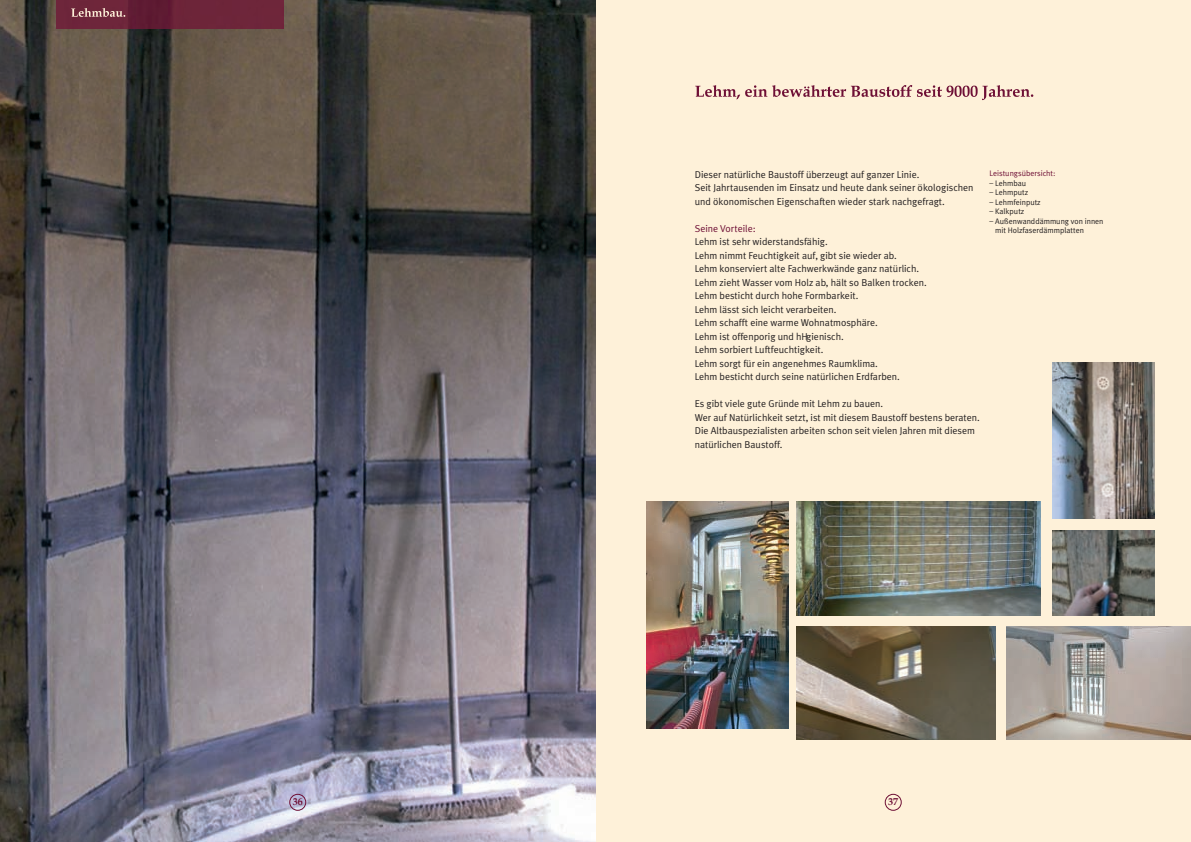
<style>
.page{position:relative;width:1191px;height:842px;background:#fff}
.page>*{position:absolute;margin:0;border:0;box-sizing:border-box;transform-origin:0 0}
.t1{font:10px/13.5px "Meta Plus Normal";color:#231f20}
.t2{font:10px "Meta Plus Normal";color:#6e0f35}
.t3{font:700 10px "Book Antiqua";color:#6e0f35}
.t4{font:8px/9.5px "Meta Plus Normal";color:#231f20}
.t5{font:8px "Meta Plus Normal";color:#6e0f35}
</style>
<div class="page">
<div style="left:595px;top:0;width:596px;height:842px;background:#fef1d9"></div>
<img style="left:0;top:0;width:595px;height:842px">
<img style="left:57px;top:0;width:226px;height:28px">
<svg style="left:71px;top:8px;width:54px;height:9px"></svg>
<img style="left:646px;top:502px;width:142px;height:227px">
<svg style="left:884px;top:794px;width:17px;height:17px"></svg>
<svg style="left:289px;top:794px;width:17px;height:17px"></svg>
<img style="left:797px;top:626px;width:198px;height:114px">
<img style="left:1006px;top:626px;width:185px;height:114px">
<img style="left:797px;top:502px;width:243px;height:113px">
<img style="left:1052px;top:363px;width:102px;height:156px">
<img style="left:1052px;top:530px;width:102px;height:85px">
<svg style="left:695px;top:85px;width:338px;height:15px"></svg>
<p class="t1" style="left:694px;top:168px;width:280px">Dieser natürliche Baustoff überzeugt auf ganzer Linie.<br>Seit Jahrtausenden im Einsatz und heute dank seiner ökologischen und ökonomischen Eigenschaften wieder stark nachgefragt.</p>
<p class="t2" style="left:694px;top:223px;width:63px">Seine Vorteile:</p>
<p class="t1" style="left:694px;top:235px;width:233px">Lehm ist sehr widerstandsfähig.<br>Lehm nimmt Feuchtigkeit auf, gibt sie wieder ab.<br>Lehm konserviert alte Fachwerkwände ganz natürlich.<br>Lehm zieht Wasser vom Holz ab, hält so Balken trocken.<br>Lehm besticht durch hohe Formbarkeit.<br>Lehm lässt sich leicht verarbeiten.<br>Lehm schafft eine warme Wohnatmosphäre.<br>Lehm ist offenporig und hHgienisch.<br>Lehm sorbiert Luftfeuchtigkeit.<br>Lehm sorgt für ein angenehmes Raumklima.<br>Lehm besticht durch seine natürlichen Erdfarben.</p>
<p class="t1" style="left:694px;top:397px;width:287px">Es gibt viele gute Gründe mit Lehm zu bauen.<br>Wer auf Natürlichkeit setzt, ist mit diesem Baustoff bestens beraten.<br>Die Altbauspezialisten arbeiten schon seit vielen Jahren mit diesem natürlichen Baustoff.</p>
<p class="t5" style="left:989px;top:169px;width:67px">Leistungsübersicht:</p>
<p class="t4" style="left:989px;top:178px;width:38px">– Lehmbau</p>
<p class="t4" style="left:989px;top:188px;width:40px">– Lehmputz</p>
<p class="t4" style="left:989px;top:197px;width:53px">– Lehmfeinputz</p>
<p class="t4" style="left:989px;top:207px;width:36px">– Kalkputz</p>
<p class="t4" style="left:995px;top:216px;width:110px;text-indent:-5px">– Außenwanddämmung von innen mit Holzfaserdämmplatten</p>
<p class="t3" style="left:293px;top:796px;width:11px">36</p>
<p class="t3" style="left:888px;top:796px;width:11px">37</p>
</div>
